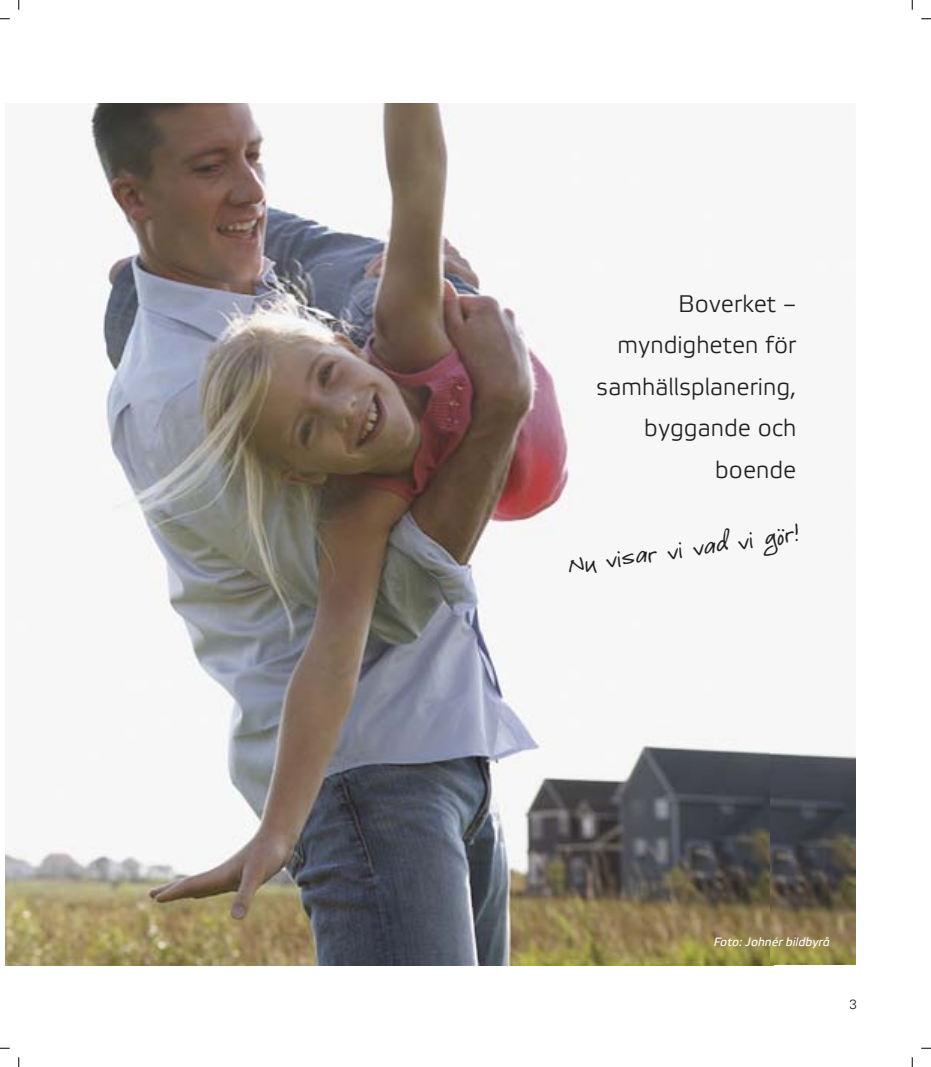
<style>
.page{position:relative;width:931px;height:1067px;background:#fff}
.page>*{position:absolute;margin:0;border:0;box-sizing:border-box;transform-origin:0 0}
.t1{font:27px "Celebrate The Day Pro";color:#231f20}
.t2{font:300 24px/41.5px "Etelka";color:#231f20;text-align:right}
.t3{font:13.5px "Boverket Univers Normal";color:#231f20}
.t4{font:italic 12px "Etelka Text";color:#fff}
</style>
<div class="page">
<img style="left:6px;top:104px;width:764px;height:861px">
<img style="left:770px;top:751px;width:85px;height:214px">
<svg style="left:0;top:18px;width:10px;height:2px"></svg>
<svg style="left:921px;top:18px;width:9px;height:2px"></svg>
<svg style="left:0;top:1047px;width:10px;height:2px"></svg>
<svg style="left:921px;top:1047px;width:9px;height:2px"></svg>
<svg style="left:18px;top:0;width:2px;height:10px"></svg>
<svg style="left:18px;top:1057px;width:2px;height:9px"></svg>
<svg style="left:911px;top:0;width:2px;height:10px"></svg>
<svg style="left:911px;top:1057px;width:2px;height:9px"></svg>
<p class="t2" style="left:596px;top:283px;width:201px">Boverket – myndigheten för samhällsplanering, byggande och boende</p>
<p class="t1" style="left:565px;top:548px;width:236px;rotate:-8deg">Nu visar vi vad vi gör!</p>
<p class="t4" style="left:713px;top:935px;width:118px">Foto: Johnér bildbyrå</p>
<p class="t3" style="left:849px;top:996px;width:9px">3</p>
</div>
